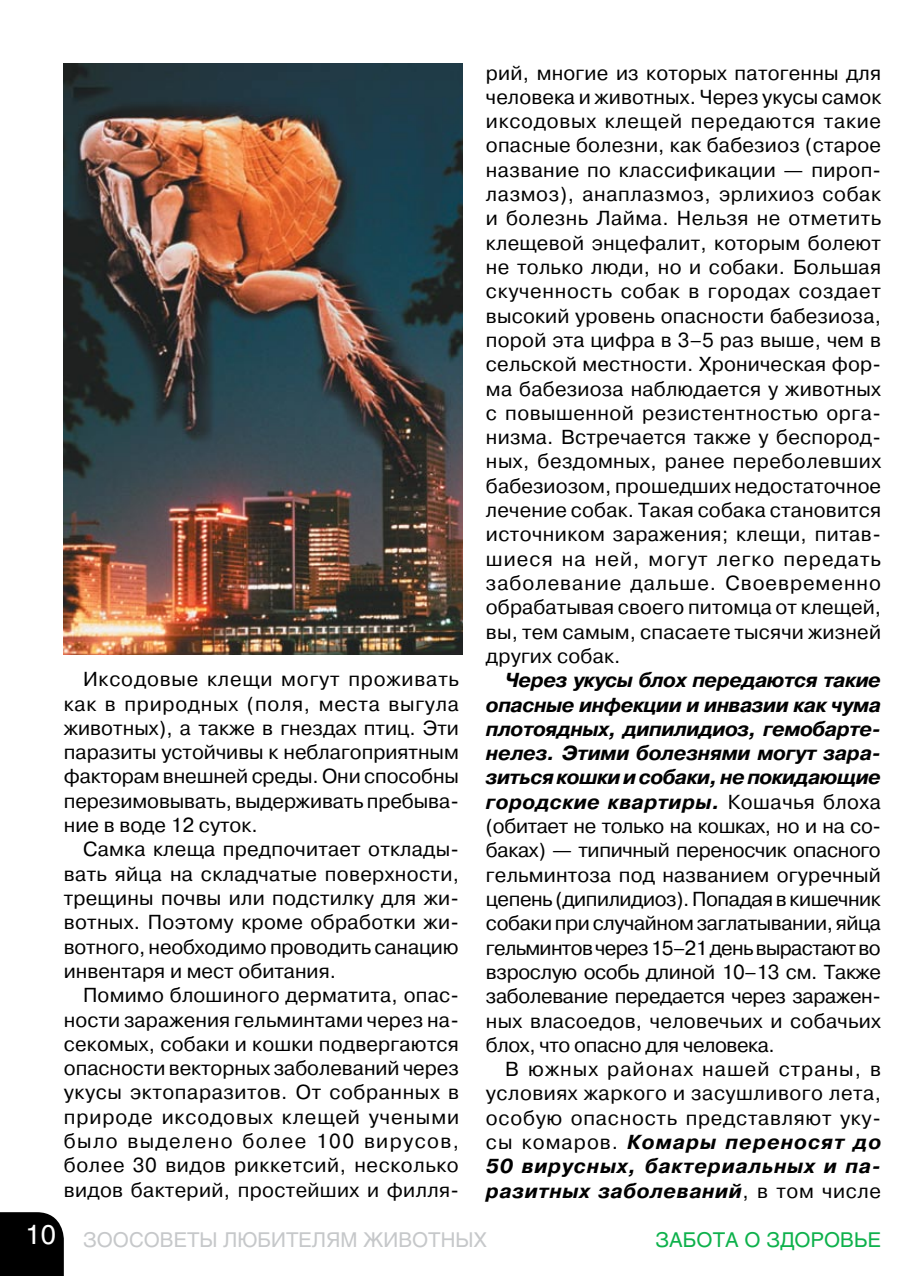
<style>
.page{position:relative;width:913px;height:1276px;background:#fff}
.page>*{position:absolute;margin:0;border:0;box-sizing:border-box;transform-origin:0 0}
.t1{font:20.25px/24.3px "Pragmatica C";letter-spacing:.01em;color:#000;text-align:justify}
.t2{font:20.25px "Helios";color:#c6c8ca}
.t3{font:20.25px "Helios";color:#0db14b}
.s1{font-weight:700;font-style:italic}
.s2{font-size:27px;color:#fff}
</style>
<div class="page">
<div style="left:0;top:1212px;width:64px;height:64px;background:#000"></div>
<img style="left:64px;top:64px;width:398px;height:590px">
<p class="t1" style="left:64px;top:667px;width:396px;text-indent:19px">И ксодовые клещи могут проживать как в природных (поля, места выгула животных), а также в гнездах птиц. Эти паразиты устойчивы к неблагоприятным факторам внешней среды. Они способны перезимовывать, выдерживать пребыва&shy;ние в воде 12 суток.</p>
<p class="t1" style="left:64px;top:837px;width:396px;text-indent:19px">Самка клеща предпочитает отклады&shy;вать яйца на складчатые поверхности, трещины почвы или подстилку для жи&shy;вотных. Поэтому кроме обработки жи&shy;вотного, необходимо проводить санацию инвентаря и мест обитания.</p>
<p class="t1" style="left:64px;top:983px;width:396px;text-indent:19px">Помимо блошиного дерматита, опас&shy;ности заражения гельминтами через на&shy;секомых, собаки и кошки подвергаются опасности векторных заболеваний через укусы эктопаразитов. От собранных в природе иксодовых клещей учеными было выделено более 100 вирусов, более 30 видов риккетсий, несколько видов бактерий, простейших и филля-</p>
<p class="t1" style="left:485px;top:61px;width:396px">рий, многие из которых патогенны для человека и животных. Через укусы самок иксодовых клещей передаются такие опасные болезни, как бабезиоз (старое название по классификации — пироп&shy;лазмоз), анаплазмоз, эрлихиоз собак и болезнь Лайма. Н ельзя не отметить клещевой энцефалит, которым болеют не только люди, но и собаки. Большая скученность собак в городах создает высокий уровень опасности бабезиоза, порой эта цифра в 3–5 раз выше, чем в сельской местности. Хроническая фор&shy;ма бабезиоза наблюдается у животных с повышенной резистентностью орга&shy;низма. Встречается также у беспород&shy;ных, бездомных, ранее переболевших бабезиозом, прошедших недостаточное лечение собак. Такая собака становится источником заражения; клещи, питав&shy;шиеся на ней, могут легко передать заболевание дальше. Своевременно обрабатывая своего питомца от клещей, вы, тем самым, спасаете тысячи жизней других собак.</p>
<p class="t1" style="left:485px;top:668px;width:396px;text-indent:19px"><span class="s1">Через укусы блох передаются такие опасные инфекции и инвазии как чума плотоядных, дипилидиоз, гемобарте&shy;нелез. Этими болезнями могут зара&shy;зиться кошки и собаки, не покидающие городские квартиры.</span> Кошачья блоха (обитает не только на кошках, но и на со&shy;баках) — типичный переносчик опасного гельминтоза под названием огуречный цепень (дипилидиоз). Попадая в кишечник собаки при случайном заглатывании, яйца гельминтов через 15–21 день вырастают во взрослую особь длиной 10–13 см. Также заболевание передается через заражен&shy;ных власоедов, человечьих и собачьих блох, что опасно для человека.</p>
<p class="t1" style="left:485px;top:1057px;width:396px;text-indent:19px">В южных районах нашей страны, в условиях жаркого и засушливого лета, особую опасность представляют уку&shy;сы комаров. <span class="s1">Комары переносят до 50 вирусных, бактериальных и па&shy;разитных заболеваний</span>, в том числе</p>
<p class="t2" style="left:26px;top:1227px;width:463px"><span class="s2">10</span> ЗООСОВЕТЫ ЛЮБИТЕЛЯМ ЖИВОТНЫХ</p>
<p class="t3" style="left:655px;top:1227px;width:42px">Забот</p>
<p class="t3" style="left:724px;top:1227px;width:155px">а о здоровье</p>
</div>
